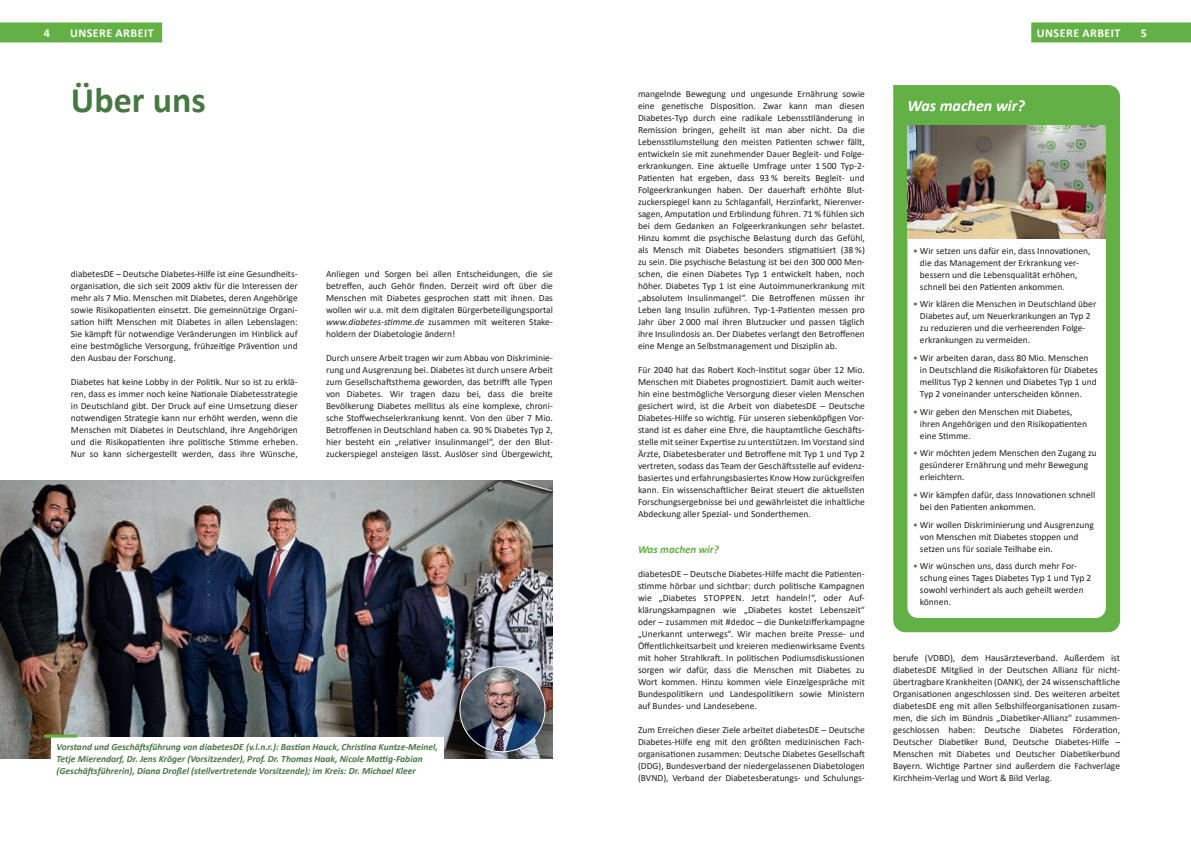
<style>
.page{position:relative;width:1191px;height:842px;background:#fff}
.page>*{position:absolute;margin:0;border:0;box-sizing:border-box;transform-origin:0 0}
.t1{font:700 36px "Calibri";color:#477842}
.t2{font:italic 700 16px "Calibri";color:#fff}
.t3{font:700 12px "Calibri";letter-spacing:.04em;color:#fff}
.t4{font:italic 700 11px "Calibri";color:#63b045}
.t5{font:9.5px/12px "Calibri";color:#231f20;text-align:justify}
.t6{font:italic 700 9.5px/12px "Calibri";color:#477842}
.s1{font-style:italic}
.s2{color:#477842}
</style>
<div class="page">
<div style="left:1031px;top:22px;width:160px;height:20px;background:#63b045"></div>
<div style="left:0;top:22px;width:162px;height:20px;background:#63b045"></div>
<img style="left:0;top:480px;width:553px;height:278px">
<div style="left:51px;top:737px;width:393px;height:45px;background:#fff"></div>
<hr style="left:44px;top:735px;width:33px;height:3px;background:#63b045">
<div style="left:893px;top:85px;width:227px;height:547px;background:#63b045"></div>
<svg style="left:907px;top:238px;width:199px;height:380px"></svg>
<img style="left:907px;top:125px;width:199px;height:113px">
<img style="left:460px;top:667px;width:85px;height:85px;border-radius:43px">
<p class="t3" style="left:44px;top:24px;width:8px">4</p>
<p class="t3" style="left:70px;top:24px;width:85px">UNSERE ARBEIT</p>
<p class="t3" style="left:1037px;top:24px;width:85px">UNSERE ARBEIT</p>
<p class="t3" style="left:1141px;top:24px;width:8px">5</p>
<h1 class="t1" style="left:71px;top:75px;width:136px">Über uns</h1>
<p class="t5" style="left:71px;top:268px;width:228px">diabetesDE – Deutsche Diabetes-Hilfe ist eine Gesundheits&shy;organisation, die sich seit 2009 aktiv für die Interessen der mehr als 7 Mio. Menschen mit Diabetes, deren Angehörige sowie Risikopatienten einsetzt. Die gemeinnützige Organi&shy;sation hilft Menschen mit Diabetes in allen Lebenslagen:<br>Sie kämpft für notwendige Veränderungen im Hinblick auf eine bestmögliche Versorgung, frühzeitige Prävention und den Ausbau der Forschung.</p>
<p class="t5" style="left:71px;top:376px;width:228px">Diabetes hat keine Lobby in der Politik. Nur so ist zu erklä&shy;ren, dass es immer noch keine Nationale Diabetesstrategie in Deutschland gibt. Der Druck auf eine Umsetzung dieser notwendigen Strategie kann nur erhöht werden, wenn die Menschen mit Diabetes in Deutschland, ihre Angehörigen und die Risikopatienten ihre politische Stimme erheben.<br>Nur so kann sichergestellt werden, dass ihre Wünsche,</p>
<p class="t5" style="left:326px;top:268px;width:228px">Anliegen und Sorgen bei allen Entscheidungen, die sie betreffen, auch Gehör finden. Derzeit wird oft über die Menschen mit Diabetes gesprochen statt mit ihnen. Das wollen wir u.a. mit dem digitalen Bürgerbeteiligungsportal <span class="s1">www.diabetes-stimme.de</span> zusammen mit weiteren Stake&shy;holdern der Diabetologie ändern!</p>
<p class="t5" style="left:326px;top:352px;width:228px">Durch unsere Arbeit tragen wir zum Abbau von Diskriminie&shy;rung und Ausgrenzung bei. Diabetes ist durch unsere Arbeit zum Gesellschaftsthema geworden, das betrifft alle Typen von Diabetes. Wir tragen dazu bei, dass die breite Bevölkerung Diabetes mellitus als eine komplexe, chroni&shy;sche Stoffwechselerkrankung kennt. Von den über 7 Mio.<br>Betroffenen in Deutschland haben ca. 90 % Diabetes Typ 2, hier besteht ein „relativer Insulinmangel“, der den Blut&shy;zuckerspiegel ansteigen lässt. Auslöser sind Übergewicht,</p>
<p class="t6" style="left:57px;top:740px;width:383px">Vorstand und Geschäftsführung von diabetesDE (v.l.n.r.): Bastian Hauck, Christina Kuntze-Meinel,<br>Tetje Mierendorf, Dr. Jens Kröger (Vorsitzender), Prof. Dr. Thomas Haak, Nicole Mattig-Fabian (Geschäftsführerin), Diana Droßel (stellvertretende Vorsitzende); im Kreis: Dr. Michael Kleer</p>
<p class="t5" style="left:638px;top:88px;width:228px">mangelnde Bewegung und ungesunde Ernährung sowie eine genetische Disposition. Zwar kann man diesen Diabetes-Typ durch eine radikale Lebensstiländerung in Remission bringen, geheilt ist man aber nicht. Da die Lebensstilumstellung den meisten Patienten schwer fällt, entwickeln sie mit zunehmender Dauer Begleit- und Folge&shy;erkrankungen. Eine aktuelle Umfrage unter 1 500 Typ-2- Patienten hat ergeben, dass 93 % bereits Begleit- und Folgeerkrankungen haben. Der dauerhaft erhöhte Blut&shy;zuckerspiegel kann zu Schlaganfall, Herzinfarkt, Nierenver&shy;sagen, Amputation und Erblindung führen. 71 % fühlen sich bei dem Gedanken an Folgeerkrankungen sehr belastet.<br>Hinzu kommt die psychische Belastung durch das Gefühl, als Mensch mit Diabetes besonders stigmatisiert (38 %) zu sein. Die psychische Belastung ist bei den 300 000 Men&shy;schen, die einen Diabetes Typ 1 entwickelt haben, noch höher. Diabetes Typ 1 ist eine Autoimmunerkrankung mit „absolutem Insulinmangel“. Die Betroffenen müssen ihr Leben lang Insulin zuführen. Typ-1-Patienten messen pro Jahr über 2 000 mal ihren Blutzucker und passen täglich ihre Insulindosis an. Der Diabetes verlangt den Betroffenen eine Menge an Selbstmanagement und Disziplin ab.</p>
<p class="t5" style="left:638px;top:364px;width:228px">Für 2040 hat das Robert Koch-Institut sogar über 12 Mio.<br>Menschen mit Diabetes prognostiziert. Damit auch weiter&shy;hin eine bestmögliche Versorgung dieser vielen Menschen gesichert wird, ist die Arbeit von diabetesDE – Deutsche Diabetes-Hilfe so wichtig. Für unseren siebenköpfigen Vor&shy;stand ist es daher eine Ehre, die hauptamtliche Geschäfts&shy;stelle mit seiner Expertise zu unterstützen. Im Vorstand sind Ärzte, Diabetesberater und Betroffene mit Typ 1 und Typ 2 vertreten, sodass das Team der Geschäftsstelle auf evidenz&shy;basiertes und erfahrungsbasiertes Know How zurück greifen kann. Ein wissenschaftlicher Beirat steuert die aktuellsten Forschungsergebnisse bei und gewährleistet die inhaltliche Abdeckung aller Spezial- und Sonderthemen.</p>
<p class="t4" style="left:638px;top:542px;width:82px">Was machen wir?</p>
<p class="t5" style="left:638px;top:568px;width:228px">diabetesDE – Deutsche Diabetes-Hilfe macht die Patienten&shy;stimme hörbar und sichtbar: durch politische Kampagnen wie „Diabetes STOPPEN. Jetzt handeln!“, oder Auf&shy;klärungskampagnen wie „Diabetes kostet Lebenszeit“ oder – zusammen mit #dedoc – die Dunkelzifferkampagne „Unerkannt unterwegs“. Wir machen breite Presse- und Öffentlichkeitsarbeit und kreieren medienwirksame Events mit hoher Strahlkraft. In politischen Podiumsdiskussionen sorgen wir dafür, dass die Menschen mit Diabetes zu Wort kommen. Hinzu kommen viele Einzelgespräche mit Bundespolitikern und Landespolitikern sowie Ministern auf Bundes- und Landesebene.</p>
<p class="t5" style="left:638px;top:724px;width:228px">Zum Erreichen dieser Ziele arbeitet diabetesDE – Deutsche Diabetes-Hilfe eng mit den größten medizinischen Fach&shy;organisationen zusammen: Deutsche Diabetes Gesellschaft (DDG), Bundesverband der niedergelassenen Diabetologen (BVND), Verband der Diabetesberatungs- und Schulungs-</p>
<h2 class="t2" style="left:907px;top:95px;width:119px">Was machen wir?</h2>
<p class="t5" style="left:920px;top:244px;width:172px;text-align:left;text-indent:-7px"><span class="s2">•</span> Wir setzen uns dafür ein, dass Innovationen, die das Management der Erkrankung ver&shy;bessern und die Lebensqualität erhöhen, schnell bei den Patienten ankommen.</p>
<p class="t5" style="left:920px;top:298px;width:178px;text-align:left;text-indent:-7px"><span class="s2">•</span> Wir klären die Menschen in Deutschland über Diabetes auf, um Neuerkrankungen an Typ 2 zu reduzieren und die verheerenden Folge&shy;erkrankungen zu vermeiden.</p>
<p class="t5" style="left:920px;top:352px;width:179px;text-align:left;text-indent:-7px"><span class="s2">•</span> Wir arbeiten daran, dass 80 Mio. Menschen in Deutschland die Risikofaktoren für Diabetes mellitus Typ 2 kennen und Diabetes Typ 1 und Typ 2 voneinander unterscheiden können.</p>
<p class="t5" style="left:920px;top:405px;width:168px;text-align:left;text-indent:-7px"><span class="s2">•</span> Wir geben den Menschen mit Diabetes, ihren Angehörigen und den Risikopatienten eine Stimme.</p>
<p class="t5" style="left:920px;top:447px;width:178px;text-align:left;text-indent:-7px"><span class="s2">•</span> Wir möchten jedem Menschen den Zugang zu gesünderer Ernährung und mehr Bewegung erleichtern.</p>
<p class="t5" style="left:920px;top:489px;width:177px;text-indent:-7px"><span class="s2">•</span> Wir kämpfen dafür, dass Innovationen schnell bei den Patienten ankommen.</p>
<p class="t5" style="left:920px;top:518px;width:176px;text-align:left;text-indent:-7px"><span class="s2">•</span> Wir wollen Diskriminierung und Ausgrenzung von Menschen mit Diabetes stoppen und setzen uns für soziale Teilhabe ein.</p>
<p class="t5" style="left:920px;top:560px;width:173px;text-align:left;text-indent:-7px"><span class="s2">•</span> Wir wünschen uns, dass durch mehr For&shy;schung eines Tages Diabetes Typ 1 und Typ 2 sowohl verhindert als auch geheilt werden können.</p>
<p class="t5" style="left:893px;top:652px;width:228px">berufe (VDBD), dem Hausärzteverband. Außerdem ist diabetesDE Mitglied in der Deutschen Allianz für nicht&shy;übertragbare Krankheiten (DANK), der 24 wissenschaftliche Organisationen angeschlossen sind. Des weiteren arbeitet diabetesDE eng mit allen Selbshilfeorganisationen zusam&shy;men, die sich im Bündnis „Diabetiker-Allianz“ zusammen&shy;geschlossen haben: Deutsche Diabetes Förderation, Deutscher Diabetiker Bund, Deutsche Diabetes-Hilfe – Menschen mit Diabetes und Deutscher Diabetikerbund Bayern. Wichtige Partner sind außerdem die Fachverlage Kirchheim-Verlag und Wort &amp; Bild Verlag.</p>
</div>
